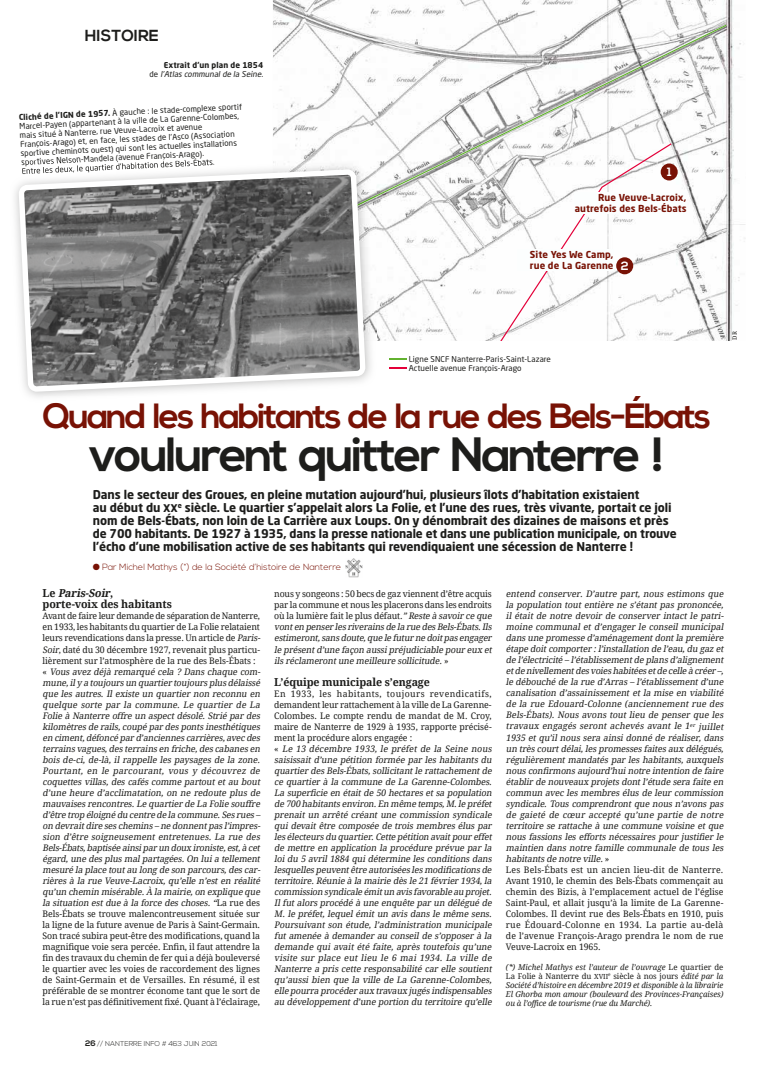
<style>
.page{position:relative;width:766px;height:1078px;background:#fff}
.page>*{position:absolute;margin:0;border:0;box-sizing:border-box;transform-origin:0 0}
.t1{font:700 48px "Nexa";letter-spacing:-.05em;color:#1d1d1b}
.t2{font:700 35px "Nexa";letter-spacing:-.06em;color:#781205}
.t3{font:700 16px "Nexa";color:#1d1d1b}
.t4{font:700 12px/13px "Neo Sans Pro";letter-spacing:-.01em;color:#1d1d1b}
.t5{font:700 12px "Nexa";color:#fff}
.t6{font:700 11px/11px "Droid Serif";letter-spacing:-.01em;color:#1d1d1b}
.t7{font:700 9.5px/11px "Neo Sans Pro";letter-spacing:.01em;color:#781205;text-align:right}
.t8{font:italic 9px/11px "Droid Serif";letter-spacing:-.01em;color:#1d1d1b}
.t9{font:300 9px "Nexa";color:#781205}
.t10{font:8px/8.9px "Neo Sans Pro";letter-spacing:.01em;color:#1d1d1b}
.t11{font:italic 8px/9px "Droid Serif";letter-spacing:-.01em;color:#1d1d1b;text-align:justify}
.t12{font:italic 8px/9px "Neo Sans Pro";color:#1d1d1b;text-align:right}
.t13{font:300 7px "Nexa";color:#1d1d1b}
.t14{font:6px "Droid Serif";color:#1d1d1b}
.s1{font-weight:700;font-style:normal}
.s2{font-style:normal}
.s3{font-weight:700}
.s4{font-size:10.5px}
.s5{font-style:italic}
.s6{font-weight:700;font-size:8px}
.s7{font-style:normal;font-size:7px}
</style>
<div class="page">
<img style="left:273px;top:0;width:472px;height:341px">
<svg style="left:500px;top:206px;width:171px;height:135px"></svg>
<svg style="left:356px;top:25px;width:370px;height:181px"></svg>
<img style="left:345px;top:558px;width:17px;height:19px">
<img style="left:273px;top:161px;width:103px;height:180px">
<img style="left:365px;top:195px;width:11px;height:11px">
<img style="left:22px;top:161px;width:192px;height:8px">
<img style="left:22px;top:161px;width:123px;height:6px">
<svg style="left:19px;top:169px;width:346px;height:222px;background:#868686"></svg>
<div style="left:660px;top:163px;width:17px;height:17px;background:#781205;border-radius:50%"></div>
<div style="left:616px;top:257px;width:17px;height:17px;background:#781205;border-radius:50%"></div>
<div style="left:573px;top:192px;width:113px;height:21px;background:#fcfefe"></div>
<div style="left:517px;top:249px;width:96px;height:22px;background:#fcfefe"></div>
<svg style="left:389px;top:358px;width:17px;height:2px"></svg>
<svg style="left:389px;top:367px;width:17px;height:2px"></svg>
<h3 class="t3" style="left:85px;top:27px;width:75px">HISTOIRE</h3>
<p class="t12" style="left:149px;top:60px;width:117px"><span class="s1">Extrait d’un plan de 1854<br></span><span class="s2">d e</span> l’Atlas communalde la Seine.</p>
<p class="t10" style="left:19px;top:113px;width:225px;rotate:-3deg"><span class="s3">Cliché de l’IGN de 1957.</span> À gauche : le stade-complexe sportif Marcel-Payen (appartenant à la ville de La Garenne-Colombes, mais situé à Nanterre, rue Veuve-Lacroix et avenue François-Arago) et, en face, les stades de l’Asco (Association sportive cheminots ouest) qui sont les actuelles installations sportives Nelson-Mandela (avenue François-Arago).</p>
<h3 class="t5" style="left:667px;top:165px;width:6px">1</h3>
<p class="t7" style="left:574px;top:191px;width:113px">Rue Veuve-Lacroix, autrefois des Bels-Ébats</p>
<p class="t7" style="left:529px;top:249px;width:85px;text-align:left">Site Yes We Camp, rue de La Garenne</p>
<h3 class="t5" style="left:620px;top:259px;width:9px">2</h3>
<p class="t10" style="left:408px;top:354px;width:144px">Ligne SNCF Nanterre-Paris-Saint-Lazare<br>Actuelle avenue François-Arago</p>
<h2 class="t2" style="left:43px;top:395px;width:669px">Quand les habitants de la rue des Bels-Ébats</h2>
<h1 class="t1" style="left:89px;top:426px;width:576px">voulurent quitter Nanterre !</h1>
<p class="t4" style="left:93px;top:488px;width:585px">Dans le secteur des Groues, en pleine mutation aujourd’hui, plusieurs îlots d’habitation existaient<br>au début du <span class="s4">XX</span><sup>e</sup> siècle. Le quartier s’appelait alors La Folie, et l’une des rues, très vivante, portait ce joli nom de Bels-Ébats, non loin de La Carrière aux Loups. On y dénombrait des dizaines de maisons et près de 700 habitants. De 1927 à 1935, dans la presse nationale et dans une publication municipale, on trouve l’écho d’une mobilisation active de ses habitants qui revendiquaient une sécession de Nanterre !</p>
<p class="t14" style="left:730px;top:339px;width:10px;rotate:-90deg">DR</p>
<p class="t9" style="left:93px;top:561px;width:250px">● Par Michel Mathys (*) de la Société d’histoire de Nanterre</p>
<p class="t6" style="left:43px;top:588px;width:131px">L e <span class="s5">Paris-Soir</span>,<br>porte-voix des habitants</p>
<p class="t8" style="left:42px;top:610px;width:221px"><span class="s2">Avant de faire leur demande de séparation de Nanterre, en 1933, les habitants du quartier de La Folie relataient leurs revendications dans la presse. Un article de</span> Paris-Soir<span class="s2">, daté du 30 décembre 1927, revenait plus particu&shy;lièrement sur l’atmosphère de la rue des Bels-Ébats : «</span> Vous avez déj à remarqué cela ? Dans chaque com&shy;mune,ily a touj oursun quartier touj oursplusdélaissé que les autres. Il existe un quartier non reconnu en quelque sorte par la commune. Le quartier de La Folie à Nanterre offre un aspect désolé. Strié par des kilomètresde rails,coupé par despontsinesthétiques en ciment,défoncé par d’anciennescarrières,avec des terrainsvagues,desterrainsen friche,descabanesen bois de-ci, de-là, il rappelle les paysages de la zone.<br>Pourtant, en le parcourant, vous y découvrez de coquettes villas, des cafés comme partout et au bout d’une heure d’acclimatation, on ne redoute plus de mauvaisesrencontres.Le quartier de La Folie souffre d’être trop éloigné du centre de la commune.Sesrues– on devraitdire seschemins– ne donnentpasl’impres&shy;sion d’être soigneusement entretenues. La rue des Bels-Ébats,baptisée ainsiparun doux ironiste,est,à cet égard,une desplusmalpartagées.On luia tellement mesuré la place toutau long de son parcours,descar&shy;rières à la rue Veuve-Lacroix, qu’elle n’est en réalité qu’un chemin misérable.À la mairie,on explique que la situation est due à la force des choses. “<span class="s2">L a r u e d e s Bels-Ébats se trouve malencontreusement située sur la ligne de la future avenue de Paris à Saint-Germain.<br>Son tracé subira peut-être des modifications, quand la magnifique voie sera percée. Enfin, il faut attendre la fin des travaux du chemin de fer qui a déjà bouleversé le quartier avec les voies de raccordement des lignes de Saint-Germain et de Versailles. En résumé, il est préférable de se montrer économe tant que le sort de la rue n’est pas définitivement fixé. Quant à l’éclairage,</span></p>
<p class="t8" style="left:274px;top:588px;width:221px"><span class="s2">nous y songeons : 50 becs de gaz viennent d’être acquis par la commune et nous les placerons dans les endroits où la lumière fait le plus défaut.</span>”Reste à savoir ce que vonten penser lesriverainsde la rue desBels-Ébats.Ils estimeront,sansdoute,que le futurne doitpasengager le présentd’une façon aussipréjudiciable pour eux et ilsréclamerontune meilleure sollicitude.<span class="s2">»</span></p>
<p class="t6" style="left:274px;top:676px;width:157px">L’équipe municipale s’engage</p>
<p class="t8" style="left:274px;top:687px;width:221px"><span class="s2">En 1933, les habitants, toujours revendicatifs, demandent leur rattachement à la ville de La Garenne-Colombes. Le compte rendu de mandat de M. Croy, maire de Nanterre de 1929 à 1935, rapporte précisé&shy;ment la procédure alors engagée :<br>«</span> Le 13 décembre 1933, le préfet de la Seine nous saisissait d’une pétition formée par les habitants du quartier desBels-Ébats,sollicitantle rattachementde ce quartier à la commune de La Garenne-Colombes.<br>La superficie en était de 50 hectares et sa population de 700 habitantsenviron.En même temps,M.le préfet prenait un arrêté créant une commission syndicale qui devait être composée de trois membres élus par lesélecteursdu quartier.Cette pétition avaitpour effet de mettre en application la procédure prévue par la loi du 5 avril 1884 qui détermine les conditions dans lesquellespeuventêtre autoriséeslesmodificationsde territoire.Réunie à la mairie dèsle 21 février 1934,la commission syndicale émitun avisfavorable au proj et.<br>Il fut alors procédé à une enquête par un délégué de M. le préfet, lequel émit un avis dans le même sens.<br>Poursuivant son étude, l’administration municipale fut amenée à demander au conseil de s’opposer à la demande qui avait été faite, après toutefois qu’une visite sur place eut lieu le 6 mai 1934. La ville de Nanterre a pris cette responsabilité car elle soutient qu’aussi bien que la ville de La Garenne-Colombes, elle pourra procéder aux travaux jugésindispensables au développementd’une portion du territoire qu’elle</p>
<p class="t13" style="left:85px;top:1038px;width:134px"><span class="s6">26</span> // NANTERRE INFO # 463 JUIN 2021</p>
<p class="t8" style="left:505px;top:588px;width:221px">entend conserver. D’autre part, nous estimons que la population tout entière ne s’étant pas prononcée, il était de notre devoir de conserver intact le patri&shy;moine communal et d’engager le conseil municipal dansune promesse d’aménagementdontla première étape doitcomporter :l’installation de l’eau,du gaz et de l’électricité – l’établissementde plansd’alignement etde nivellementdesvoieshabitéesetde celle à créer–, le débouché de la rue d’Arras– l’établissementd’une canalisation d’assainissement et la mise en viabilité de la rue Edouard-Colonne (anciennement rue des Bels-Ébats). Nous avons tout lieu de penser que les travaux engagés seront achevés avant le 1<sup>er</sup> juillet 1935 et qu’il nous sera ainsi donné de réaliser, dans un trèscourtdélai,lespromessesfaitesaux délégués, régulièrement mandatés par les habitants, auxquels nousconfirmonsauj ourd’huinotre intention de faire établir de nouveaux proj etsdontl’étude sera faite en commun avec les membres élus de leur commission syndicale. Tous comprendront que nous n’avons pas de gaieté de cœur accepté qu’une partie de notre territoire se rattache à une commune voisine et que nous fassions les efforts nécessaires pour justifier le maintien dans notre famille communale de tous les habitantsde notre ville.<span class="s2">»<br>Les Bels-Ébats est un ancien lieu-dit de Nanterre.<br>Avant 1910, le chemin des Bels-Ébats commençait au chemin des Bizis, à l’emplacement actuel de l’église Saint-Paul, et allait jusqu’à la limite de La Garenne-Colombes. Il devint rue des Bels-Ébats en 1910, puis rue Édouard-Colonne en 1934. La partie au-delà de l’avenue François-Arago prendra le nom de rue Veuve-Lacroix en 1965.</span></p>
<p class="t11" style="left:506px;top:962px;width:219px">(*) Michel Mathys est l’auteur de l’ouvrage <span class="s2">Le quartier de La Folie à Nanterre du</span> <span class="s7">XVII</span><sup>e</sup> <span class="s2">siècle à nos jours</span> édité par la Société d’histoire en décembre 2019 et disponible à la librairie El Ghorba mon amour (boulevard des Provinces-Françaises) ou à l’office de tourisme (rue du Marché).</p>
</div>
